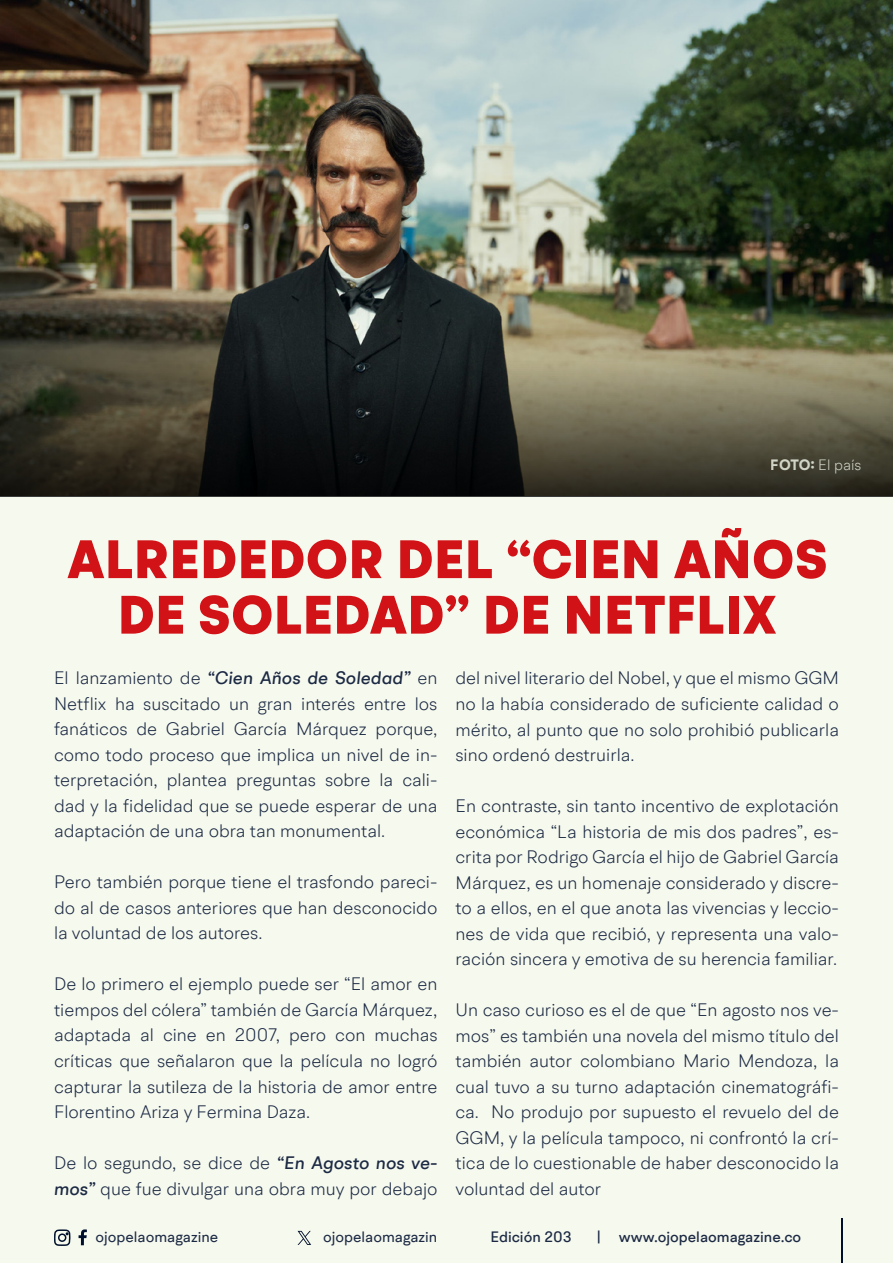
<style>
.page{position:relative;width:893px;height:1263px;background:#f6f9ee}
.page>*{position:absolute;margin:0;border:0;box-sizing:border-box;transform-origin:0 0}
.t1{font:900 54px/55.5px "BR Hendrix";letter-spacing:.01em;color:#d11217;text-align:center}
.t2{font:300 18px/25.5px "BR Hendrix";color:#1b2943;text-align:justify}
.t3{font:500 15px "BR Hendrix";color:#1b2943}
.t4{font:15px "BR Hendrix";color:#1b2943}
.t5{font:300 15px "BR Hendrix";color:#f5faed}
.s1{font-weight:700}
.s2{font-weight:500;font-style:italic}
</style>
<div class="page">
<svg style="left:79px;top:1229px;width:8px;height:16px"></svg>
<svg style="left:54px;top:1229px;width:17px;height:17px"></svg>
<hr style="left:841px;top:1219px;width:1px;height:44px;background:#000f2b">
<svg style="left:298px;top:1231px;width:13px;height:14px"></svg>
<img style="left:0;top:0;width:893px;height:360px">
<svg style="left:0;top:360px;width:893px;height:136px;background:#3f3d31"></svg>
<p class="t5" style="left:771px;top:456px;width:92px"><span class="s1">FOTO:</span> El país</p>
<h1 class="t1" style="left:67px;top:533px;width:761px">ALREDEDOR DEL “CIEN AÑOS<br>DE SOLEDAD” DE NETFLIX</h1>
<p class="t2" style="left:54px;top:665px;width:385px">El lanzamiento de <span class="s2">“Cien Años de Soledad”</span> en Netflix ha suscitado un gran interés entre los fanáticos de Gabriel García Márquez porque, como todo proceso que implica un nivel de in&shy;terpretación, plantea preguntas sobre la cali&shy;dad y la fidelidad que se puede esperar de una adaptación de una obra tan monumental.</p>
<p class="t2" style="left:54px;top:869px;width:385px">Pero también porque tiene el trasfondo pareci&shy;do al de casos anteriores que han desconocido la voluntad de los autores.</p>
<p class="t2" style="left:54px;top:971px;width:385px">De lo primero el ejemplo puede ser “El amor en tiempos del cólera” también de García Márquez, adaptada al cine en 2007, pero con muchas críticas que señalaron que la película no logró capturar la sutileza de la historia de amor entre Florentino Ariza y Fermina Daza.</p>
<p class="t2" style="left:54px;top:1150px;width:385px">De lo segundo, se dice de <span class="s2">“En Agosto nos ve&shy;mos”</span> que fue divulgar una obra muy por debajo</p>
<p class="t2" style="left:455px;top:665px;width:385px">del nivel literario del Nobel, y que el mismo GGM no la había considerado de suficiente calidad o mérito, al punto que no solo prohibió publicarla sino ordenó destruirla.</p>
<p class="t2" style="left:455px;top:793px;width:385px">En contraste, sin tanto incentivo de explotación económica “La historia de mis dos padres”, es&shy;crita por Rodrigo García el hijo de Gabriel García Márquez, es un homenaje considerado y discre&shy;to a ellos, en el que anota las vivencias y leccio&shy;nes de vida que recibió, y representa una valo&shy;ración sincera y emotiva de su herencia familiar.</p>
<p class="t2" style="left:455px;top:997px;width:385px">Un caso curioso es el de que “En agosto nos ve&shy;mos” es también una novela del mismo título del también autor colombiano Mario Mendoza, la cual tuvo a su turno adaptación cinematográfi&shy;ca. No produjo por supuesto el revuelo del de GGM, y la película tampoco, ni confrontó la crí&shy;tica de lo cuestionable de haber desconocido la voluntad del autor</p>
<p class="t4" style="left:96px;top:1227px;width:124px">ojopelaomagazine</p>
<p class="t4" style="left:323px;top:1227px;width:116px">ojopelaomagazin</p>
<p class="t3" style="left:490px;top:1227px;width:83px">Edición 203</p>
<p class="t3" style="left:596px;top:1227px;width:206px">| www.ojopelaomagazine.co</p>
</div>
